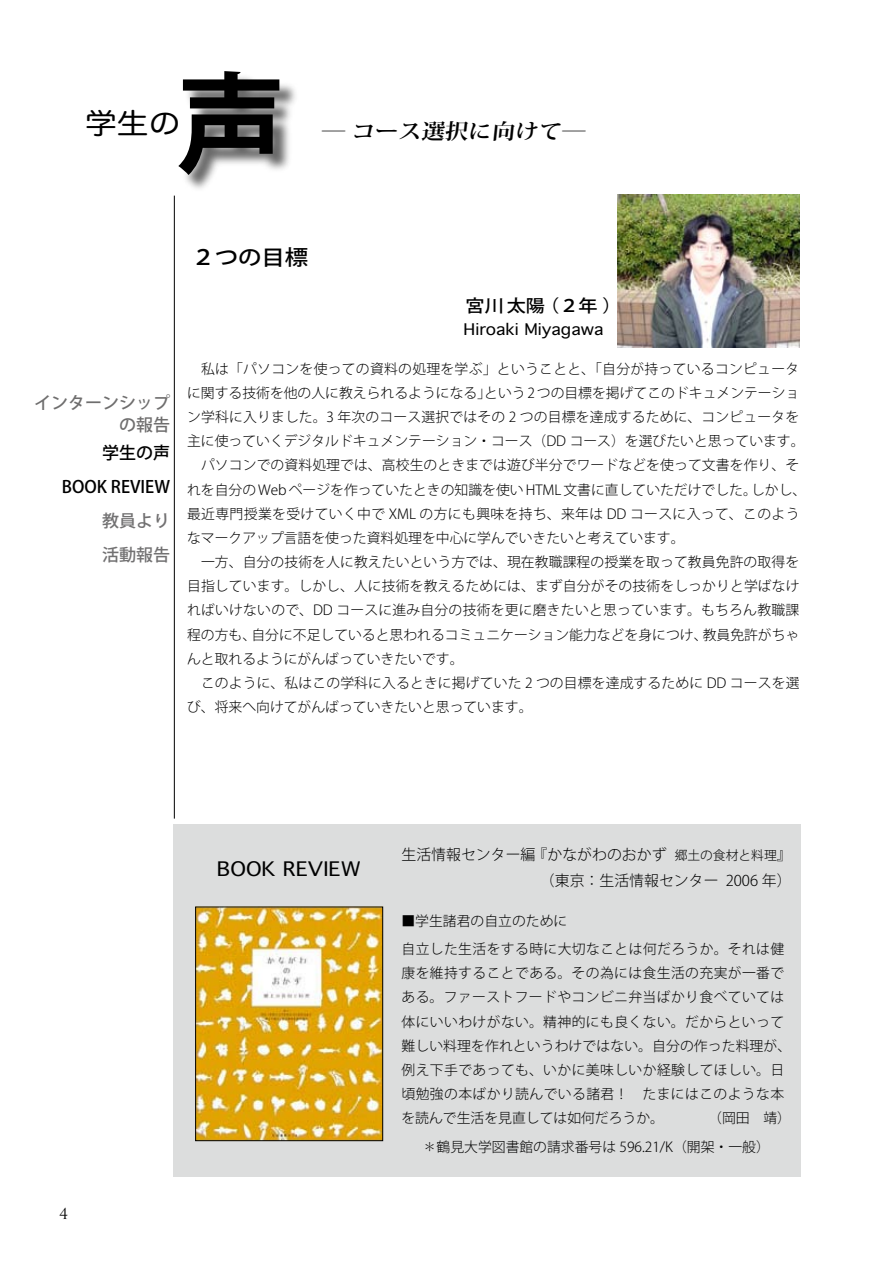
<style>
.page{position:relative;width:893px;height:1263px;background:#fff}
.page>*{position:absolute;margin:0;border:0;box-sizing:border-box;transform-origin:0 0}
.t1{font:700 109.5px "Koz Go Pro";color:#000}
.t2{font:28.65px "Hira Maru Pro W4";color:#000;scale:1.11 1}
.t3{font:700 21px "Koz Min Pro";color:#000;scale:1.11 1}
.t4{font:500 21px "Koz Go Pro";color:#000;scale:1.11 1}
.t5{font:19.2px "Geneva";color:#000;scale:1.11 1}
.t6{font:500 17.25px "Koz Go Pro";color:#000;scale:1.11 1}
.t7{font:500 16.95px "Koz Go Pro";color:#000}
.t8{font:500 16.95px/21.3px "Koz Go Pro";color:#6f6e6e;text-align:right}
.t9{font:500 16.95px "Koz Go Pro";color:#727172}
.t10{font:15.3px "Geneva";color:#000;scale:1.11 1}
.t11{font:300 14.85px/26.1px "Koz Go Pro";color:#000;text-align:right}
.t12{font:300 13.8px/24.2px "Koz Go Pro";letter-spacing:.01em;color:#000}
.t13{font:300 13.8px/24.2px "Koz Go Pro";letter-spacing:.03em;color:#000}
.t14{font:300 13.8px "Koz Go Std";color:#000}
.s1{font-size:12.75px}
</style>
<div class="page">
<hr style="left:174px;top:196px;width:1px;height:623px;background:#000">
<div style="left:173px;top:824px;width:627px;height:353px;background:#dcdddd"></div>
<img style="left:197px;top:909px;width:184px;height:230px">
<div style="left:195px;top:907px;width:188px;height:234px;border:1px solid #000"></div>
<img style="left:617px;top:194px;width:183px;height:153px">
<div style="left:180px;top:72px;width:119px;height:122px;background:#000;opacity:.6"></div>
<h1 class="t1" style="left:176px;top:54px;width:111px">声</h1>
<h2 class="t2" style="left:85px;top:98px;width:88px">学生の</h2>
<h3 class="t3" style="left:298px;top:116px;width:263px">　― コース選択に向けて―</h3>
<p class="t8" style="left:34px;top:393px;width:138px">インターンシップの報告</p>
<p class="t7" style="left:102px;top:442px;width:70px">学生の声</p>
<p class="t7" style="left:62px;top:476px;width:110px">BOOK REVIEW</p>
<p class="t9" style="left:102px;top:510px;width:70px">教員より</p>
<p class="t9" style="left:102px;top:544px;width:70px">活動報告</p>
<h3 class="t4" style="left:191px;top:244px;width:107px">２つの目標</h3>
<p class="t6" style="left:465px;top:294px;width:142px">宮川太陽（２年）</p>
<p class="t10" style="left:464px;top:320px;width:127px">Hiroaki Miyagawa</p>
<p class="t12" style="left:187px;top:357px;width:621px">　私は「パソコンを使っての資料の処理を学ぶ」ということと、「自分が持っているコンピュータに関する技術を他の人に教えられるようになる」という 2 つの目標を掲げてこのドキュメンテーション学科に入りました。3 年次のコース選択ではその 2 つの目標を達成するために、コンピュータを主に使っていくデジタルドキュメンテーション・コース（DD コース）を選びたいと思っています。　パソコンでの資料処理では、高校生のときまでは遊び半分でワードなどを使って文書を作り、それを自分の Web ページを作っていたときの知識を使い HTML 文書に直していただけでした。しかし、最近専門授業を受けていく中で XML の方にも興味を持ち、来年は DD コースに入って、このようなマークアップ言語を使った資料処理を中心に学んでいきたいと考えています。<br>　一方、自分の技術を人に教えたいという方では、現在教職課程の授業を取って教員免許の取得を目指しています。しかし、人に技術を教えるためには、まず自分がその技術をしっかりと学ばなければいけないので、DD コースに進み自分の技術を更に磨きたいと思っています。もちろん教職課程の方も、自分に不足していると思われるコミュニケーション能力などを身につけ、教員免許がちゃんと取れるようにがんばっていきたいです。<br>　このように、私はこの学科に入るときに掲げていた 2 つの目標を達成するために DD コースを選び、将来へ向けてがんばっていきたいと思っています。</p>
<h3 class="t5" style="left:217px;top:857px;width:131px">BOOK REVIEW</h3>
<p class="t11" style="left:401px;top:842px;width:392px">生活情報センター編『かながわのおかず <span class="s1">郷土の食材と料理</span>』（東京：生活情報センター 2006 年）</p>
<p class="t13" style="left:401px;top:907px;width:384px;line-height:28.2px">■学生諸君の自立のために<br>自立した生活をする時に大切なことは何だろうか。それは健</p>
<p class="t13" style="left:401px;top:961px;width:391px">康を維持することである。その為には食生活の充実が一番である。ファーストフードやコンビニ弁当ばかり食べていては体にいいわけがない。精神的にも良くない。だからといって難しい料理を作れというわけではない。自分の作った料理が、例え下手であっても、いかに美味しいか経験してほしい。日頃勉強の本ばかり読んでいる諸君！　たまにはこのような本を読んで生活を見直しては如何だろうか。　　　　（岡田　靖）</p>
<p class="t14" style="left:423px;top:1138px;width:349px">＊鶴見大学図書館の請求番号は 596.21/K（開架・一般）</p>
</div>
